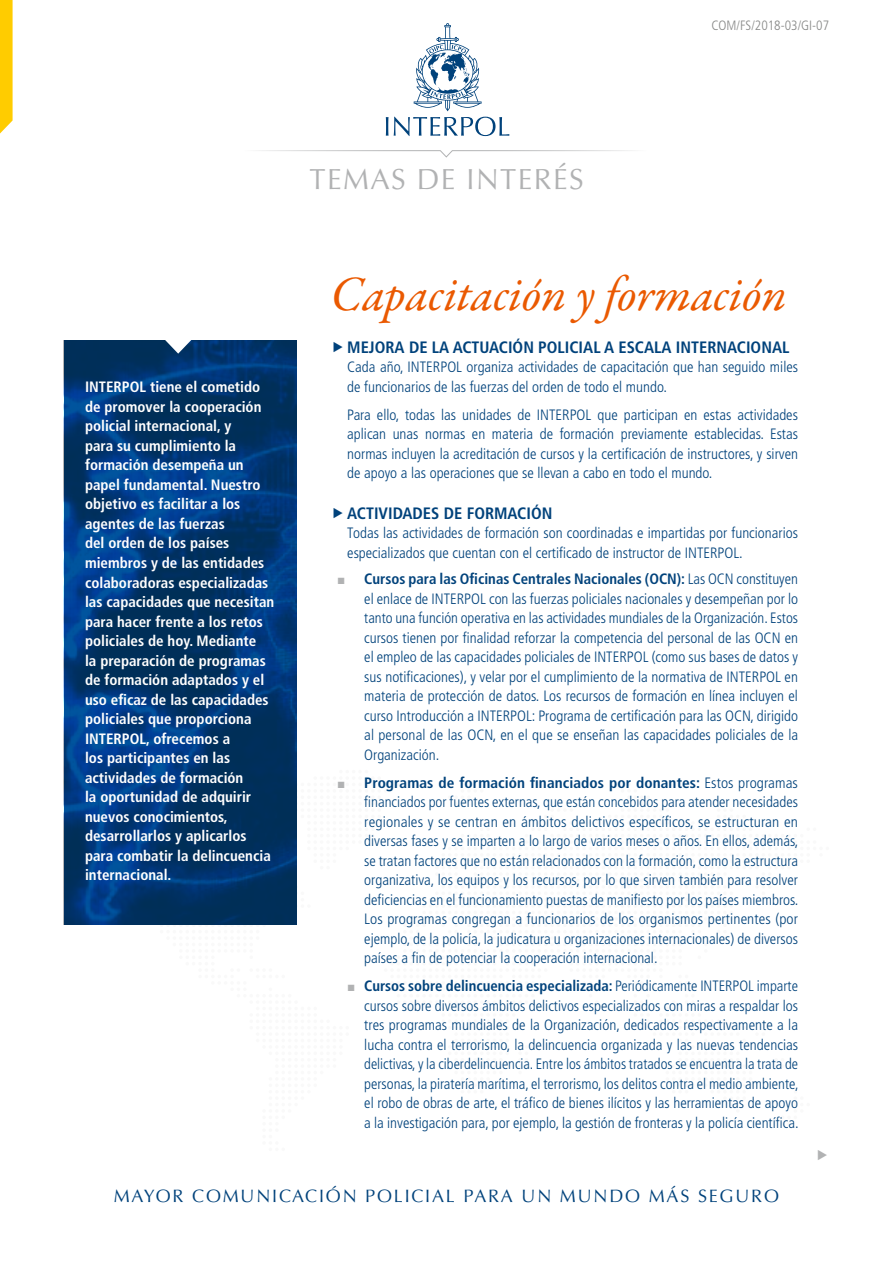
<style>
.page{position:relative;width:893px;height:1263px;background:#fff}
.page>*{position:absolute;margin:0;border:0;box-sizing:border-box;transform-origin:0 0}
.t1{font:italic 49.5px "Garamond Premr Pro";color:#ea5901}
.t2{font:29.1px "Optima LT Std";letter-spacing:.05em;color:#b1b2b3}
.t3{font:18px "Optima LT Std";letter-spacing:.1em;color:#00427b}
.t4{font:700 condensed 16.5px "Frutiger LT Std";color:#00427b}
.t5{font:300 condensed 15px/19.5px "Frutiger LT Std";color:#00427b;text-align:justify}
.t6{font:700 condensed 15px/19.5px "Frutiger LT Std";color:#fff}
.t7{font:300 condensed 13.5px "Frutiger LT Std";color:#868786}
.s1{font-family:"Arial";font-weight:400;font-stretch:normal;font-size:13.5px;color:#b1b2b3}
.s2{font-weight:700}
</style>
<div class="page">
<svg style="left:259px;top:150px;width:373px;height:8px"></svg>
<svg style="left:414px;top:23px;width:68px;height:88px"></svg>
<svg style="left:386px;top:117px;width:2px;height:19px"></svg>
<svg style="left:394px;top:117px;width:115px;height:19px"></svg>
<svg style="left:0;top:0;width:13px;height:134px;background:#ffd015"></svg>
<img style="left:64px;top:340px;width:232px;height:430px">
<svg style="left:163px;top:340px;width:31px;height:14px"></svg>
<svg style="left:64px;top:770px;width:233px;height:155px;background:#00346c"></svg>
<h2 class="t2" style="left:309px;top:162px;width:276px">TEMAS DE INTERÉS</h2>
<p class="t7" style="left:711px;top:17px;width:119px">COM/FS/2018-03/GI-07</p>
<p class="t6" style="left:85px;top:378px;width:191px">INTERPOL tiene el cometido de promover la cooperación policial internacional, y<br>para su cumplimiento la formación desempeña un papel fundamental. Nuestro objetivo es facilitar a los agentes de las fuerzas<br>del orden de los países miembros y de las entidades colaboradoras especializadas las capacidades que necesitan para hacer frente a los retos policiales de hoy. Mediante<br>la preparación de programas de formación adaptados y el uso eficaz de las capacidades policiales que proporciona<br>INTERPOL, ofrecemos a<br>los participantes en las actividades de formación<br>la oportunidad de adquirir nuevos conocimientos, desarrollarlos y aplicarlos para combatir la delincuencia internacional.</p>
<h1 class="t1" style="left:330px;top:264px;width:458px">Capacitación y formación</h1>
<p class="t4" style="left:347px;top:337px;width:444px">MEJORA DE LA ACTUACIÓN POLICIAL A ESCALA INTERNACIONAL</p>
<p class="t5" style="left:347px;top:357px;width:452px">Cada año, INTERPOL organiza actividades de capacitación que han seguido miles de funcionarios de las fuerzas del orden de todo el mundo.</p>
<p class="t5" style="left:347px;top:405px;width:452px">Para ello, todas las unidades de INTERPOL que participan en estas actividades aplican unas normas en materia de formación previamente establecidas. Estas normas incluyen la acreditación de cursos y la certificación de instructores, y sirven de apoyo a las operaciones que se llevan a cabo en todo el mundo.</p>
<p class="t4" style="left:347px;top:503px;width:207px">ACTIVIDADES DE FORMACIÓN</p>
<p class="t5" style="left:347px;top:524px;width:452px">Todas las actividades de formación son coordinadas e impartidas por funcionarios especializados que cuentan con el certificado de instructor de INTERPOL.</p>
<p class="t5" style="left:364px;top:570px;width:435px;text-indent:-27px"><span class="s1">■</span> <span class="s2">Cursos para las Oficinas Centrales Nacionales (OCN):</span> Las OCN constituyen el enlace de INTERPOL con las fuerzas policiales nacionales y desempeñan por lo tanto una función operativa en las actividades mundiales de la Organización. Estos cursos tienen por finalidad reforzar la competencia del personal de las OCN en el empleo de las capacidades policiales de INTERPOL (como sus bases de datos y sus notificaciones), y velar por el cumplimiento de la normativa de INTERPOL en materia de protección de datos. Los recursos de formación en línea incluyen el curso Introducción a INTERPOL: Programa de certificación para las OCN, dirigido al personal de las OCN, en el que se enseñan las capacidades policiales de la Organización.</p>
<p class="t5" style="left:364px;top:773px;width:436px;text-indent:-27px"><span class="s1">■</span> <span class="s2">Programas de formación financiados por donantes:</span> Estos programas financiados por fuentes externas, que están concebidos para atender necesidades regionales y se centran en ámbitos delictivos específicos, se estructuran en diversas fases y se imparten a lo largo de varios meses o años. En ellos, además, se tratan factores que no están relacionados con la formación, como la estructura organizativa, los equipos y los recursos, por lo que sirven también para resolver deficiencias en el funcionamiento puestas de manifiesto por los países miembros.<br>Los programas congregan a funcionarios de los organismos pertinentes (por ejemplo, de la policía, la judicatura u organizaciones internacionales) de diversos países a fin de potenciar la cooperación internacional.</p>
<p class="t5" style="left:364px;top:977px;width:436px;text-indent:-17px"><span class="s1">■</span> <span class="s2">Cursos sobre delincuencia especializada:</span> Periódicamente INTERPOL imparte cursos sobre diversos ámbitos delictivos especializados con miras a respaldar los tres programas mundiales de la Organización, dedicados respectivamente a la lucha contra el terrorismo, la delincuencia organizada y las nuevas tendencias delictivas, y la ciberdelincuencia. Entre los ámbitos tratados se encuentra la trata de personas, la piratería marítima, el terrorismo, los delitos contra el medio ambiente, el robo de obras de arte, el tráfico de bienes ilícitos y las herramientas de apoyo a la investigación para, por ejemplo, la gestión de fronteras y la policía científica.</p>
<p class="t3" style="left:114px;top:1185px;width:667px">MAYOR COMUNICACIÓN POLICIAL PARA UN MUNDO MÁS SEGURO</p>
</div>
